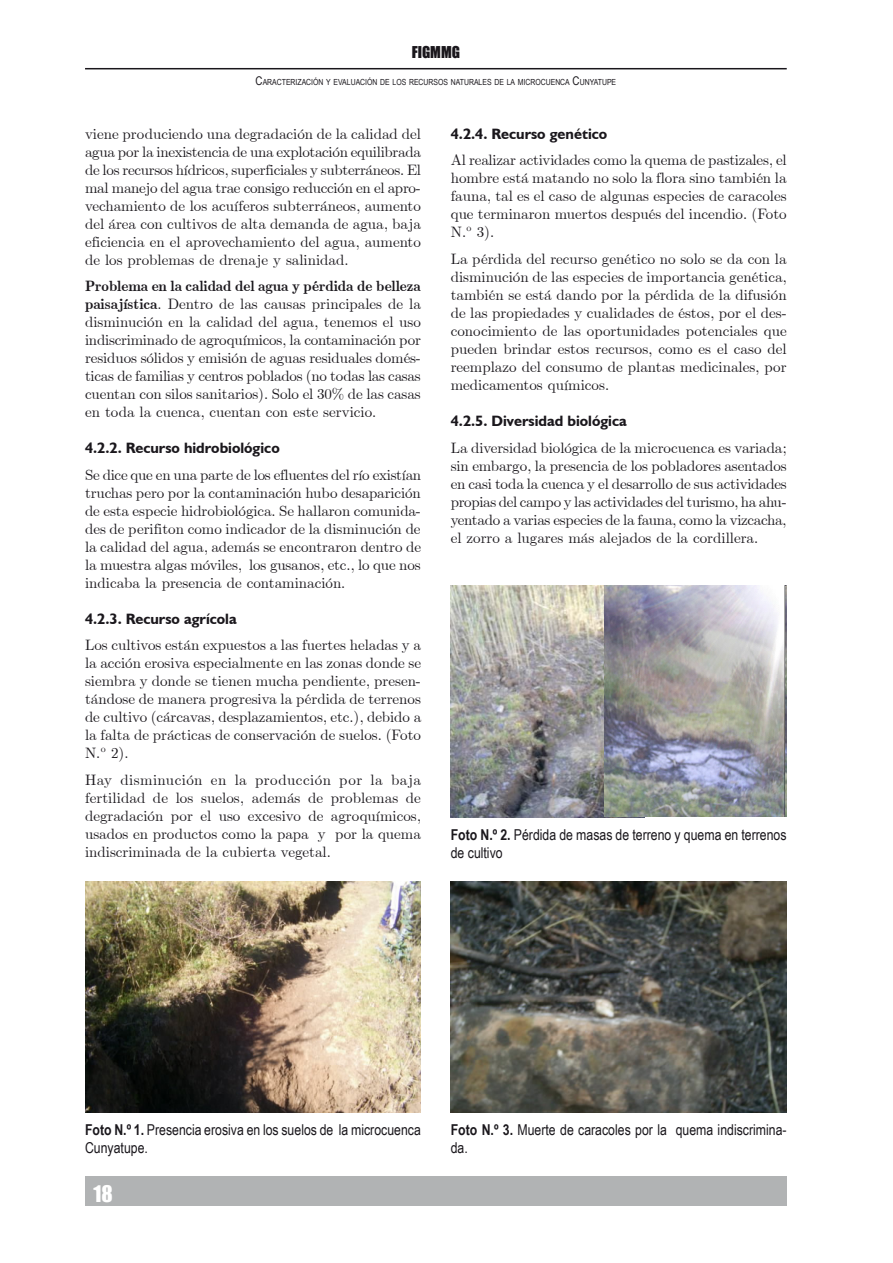
<style>
.page{position:relative;width:893px;height:1263px;background:#fff}
.page>*{position:absolute;margin:0;border:0;box-sizing:border-box;transform-origin:0 0}
.t1{font:21px "Impact";color:#fff}
.C__de_texto{font:15px/18px "Euclid";color:#1a171c;text-align:justify}
.Figura{font:15px/18px "Arial Narrow";color:#1a171c}
.Subtítulo_2{font:700 15px "Humanist 521 BT";color:#1a171c}
.t2{font:15px "Impact";color:#1a171c}
.t3{font:8.4px "Arial Narrow";color:#1a171c}
.s1{font-size:12px}
.s2{font-weight:700}
</style>
<div class="page">
<div style="left:85px;top:1176px;width:702px;height:30px;background:#b1b3b4"></div>
<hr style="left:85px;top:68px;width:702px;height:1px;background:#1a171c">
<img style="left:85px;top:881px;width:336px;height:231px">
<img style="left:451px;top:881px;width:336px;height:231px">
<img style="left:451px;top:586px;width:154px;height:231px">
<img style="left:605px;top:586px;width:182px;height:231px">
<p class="t2" style="left:412px;top:41px;width:50px">FIGMMG</p>
<p class="t3" style="left:256px;top:76px;width:362px"><span class="s1">C</span>ARACTERIZACIÓN Y EVALUACIÓN DE LOS RECURSOS NATURALES DE LA MICROCUENCA <span class="s1">C</span>UNYATUPE</p>
<p class="C__de_texto" style="left:85px;top:125px;width:338px">viene produciendo una degradación de la calidad del agua por la inexistencia de una explotación equilibrada de los recursos hídricos, superficiales y subterráneos. El mal manejo del agua trae consigo reducción en el apro&shy;vechamiento de los acuíferos subterráneos, aumento del área con cultivos de alta demanda de agua, baja eficiencia en el aprovechamiento del agua, aumento de los problemas de drenaje y salinidad.</p>
<p class="C__de_texto" style="left:85px;top:277px;width:337px"><span class="s2">Problema en la calidad del agua y pérdida de belleza paisajística</span>. Dentro de las causas principales de la disminución en la calidad del agua, tenemos el uso indiscriminado de agroquímicos, la contaminación por residuos sólidos y emisión de aguas residuales domés&shy;ticas de familias y centros poblados (no todas las casas cuentan con silos sanitarios). Solo el 30% de las casas en toda la cuenca, cuentan con este servicio.</p>
<p class="Subtítulo_2" style="left:85px;top:439px;width:196px">4.2.2. Recurso hidrobiológico</p>
<p class="C__de_texto" style="left:85px;top:466px;width:338px">Se dice que en una parte de los efluentes del río existían truchas pero por la contaminación hubo desaparición de esta especie hidrobiológica. Se hallaron comunida&shy;des de perifiton como indicador de la disminución de la calidad del agua, además se encontraron dentro de la muestra algas móviles, los gusanos, etc., lo que nos indicaba la presencia de contaminación.</p>
<p class="Subtítulo_2" style="left:85px;top:609px;width:153px">4.2.3. Recurso agrícola</p>
<p class="C__de_texto" style="left:85px;top:636px;width:338px">Los cultivos están expuestos a las fuertes heladas y a la acción erosiva especialmente en las zonas donde se siembra y donde se tienen mucha pendiente, presen&shy;tándose de manera progresiva la pérdida de terrenos de cultivo (cárcavas, desplazamientos, etc.), debido a la falta de prácticas de conservación de suelos. (Foto N.º 2).</p>
<p class="C__de_texto" style="left:85px;top:771px;width:337px">Hay disminución en la producción por la baja fertilidad de los suelos, además de problemas de degradación por el uso excesivo de agroquímicos, usados en productos como la papa y por la quema indiscriminada de la cubierta vegetal.</p>
<p class="Subtítulo_2" style="left:451px;top:125px;width:158px">4.2.4. Recurso genético</p>
<p class="C__de_texto" style="left:451px;top:152px;width:338px">Al realizar actividades como la quema de pastizales, el hombre está matando no solo la flora sino también la fauna, tal es el caso de algunas especies de caracoles que terminaron muertos después del incendio. (Foto N.º 3).</p>
<p class="C__de_texto" style="left:451px;top:250px;width:337px">La pérdida del recurso genético no solo se da con la disminución de las especies de importancia genética, también se está dando por la pérdida de la difusión de las propiedades y cualidades de éstos, por el des&shy;conocimiento de las oportunidades potenciales que pueden brindar estos recursos, como es el caso del reemplazo del consumo de plantas medicinales, por medicamentos químicos.</p>
<p class="Subtítulo_2" style="left:451px;top:412px;width:178px">4.2.5. Diversidad biológica</p>
<p class="C__de_texto" style="left:451px;top:439px;width:338px">La diversidad biológica de la microcuenca es variada; sin embargo, la presencia de los pobladores asentados en casi toda la cuenca y el desarrollo de sus actividades propias del campo y las actividades del turismo, ha ahu&shy;yentado a varias especies de la fauna, como la vizcacha, el zorro a lugares más alejados de la cordillera.</p>
<p class="Figura" style="left:451px;top:825px;width:337px"><span class="s2">Foto N.º 2.</span> Pérdida de masas de terreno y quema en terrenos de cultivo</p>
<p class="Figura" style="left:85px;top:1120px;width:337px"><span class="s2">Foto N.º 1.</span> Presencia erosiva en los suelos de la microcuenca<br>Cunyatupe.</p>
<h1 class="t1" style="left:94px;top:1178px;width:21px">18</h1>
<p class="Figura" style="left:451px;top:1120px;width:337px"><span class="s2">Foto N.º 3.</span> Muerte de caracoles por la quema indiscrimina&shy;da.</p>
</div>
